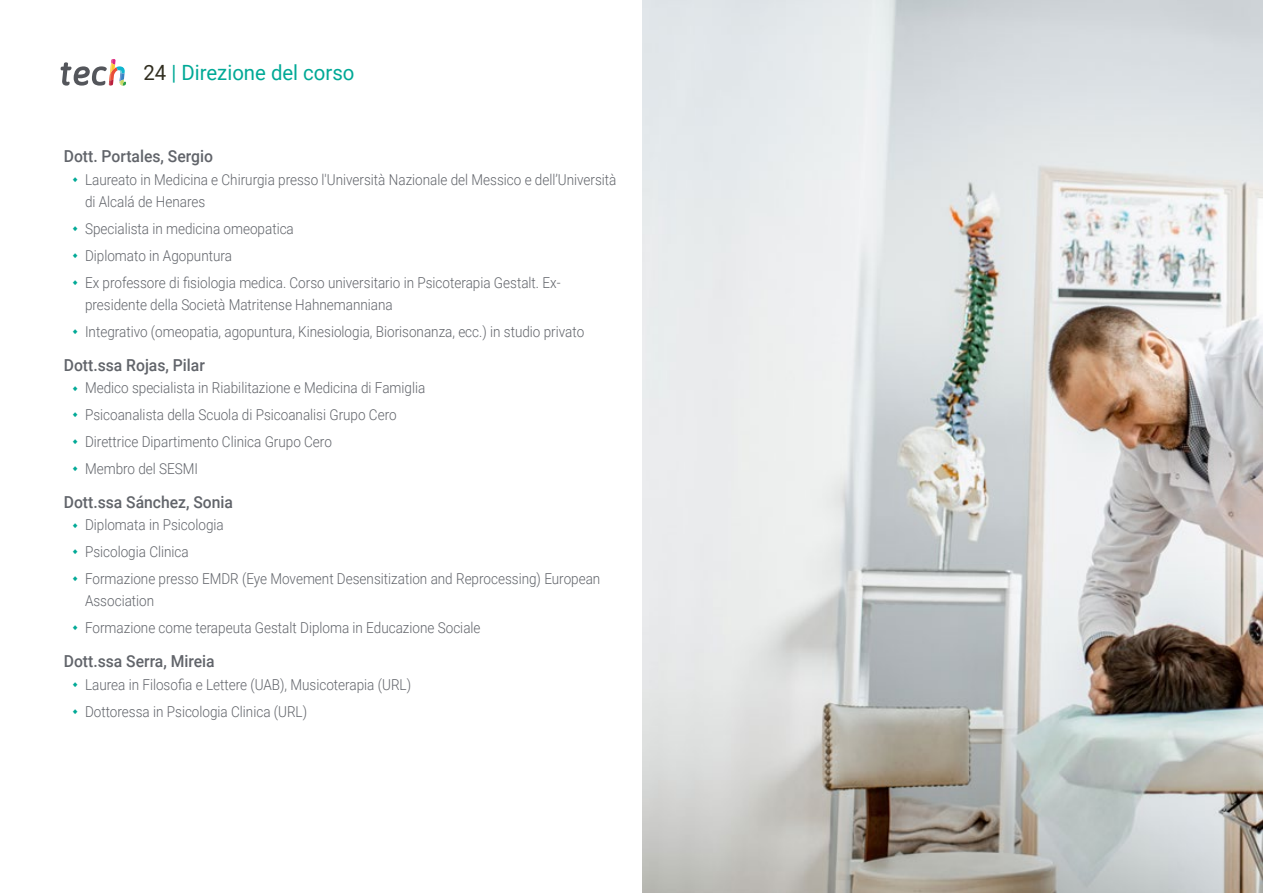
<style>
.page{position:relative;width:1263px;height:893px;background:#fff}
.page>*{position:absolute;margin:0;border:0;box-sizing:border-box;transform-origin:0 0}
.t1{font:21px "Roboto";color:#00a996}
.t2{font:500 16.5px "Roboto";color:#61646a;scale:.95 1}
.t3{font:300 15px/26.7px "Roboto";color:#61646a;scale:.9 1}
.s1{color:#312e20}
</style>
<div class="page">
<svg style="left:61px;top:59px;width:65px;height:27px"></svg>
<img style="left:642px;top:0;width:621px;height:893px">
<h1 class="t1" style="left:144px;top:57px;width:213px"><span class="s1">24</span> | Direzione del corso</h1>
<p class="t2" style="left:64px;top:145px;width:159px">Dott. Portales, Sergio</p>
<p class="t3" style="left:85px;top:168px;width:592px;line-height:22.5px">Laureato in Medicina e Chirurgia presso l'Università Nazionale del Messico e dell’Università di Alcalá de Henares</p>
<p class="t3" style="left:85px;top:215px;width:530px">Specialista in medicina omeopatica<br>Diplomato in Agopuntura<br>Ex professore di fisiologia medica. Corso universitario in Psicoterapia Gestalt. Ex-</p>
<p class="t3" style="left:85px;top:291px;width:556px">presidente della Società Matritense Hahnemanniana<br>Integrativo (omeopatia, agopuntura, Kinesiologia, Biorisonanza, ecc.) in studio privato</p>
<p class="t2" style="left:64px;top:354px;width:150px">Dott.ssa Rojas, Pilar</p>
<p class="t3" style="left:85px;top:374px;width:380px">Medico specialista in Riabilitazione e Medicina di Famiglia Psicoanalista della Scuola di Psicoanalisi Grupo Cero Direttrice Dipartimento Clinica Grupo Cero<br>Membro del SESMI</p>
<p class="t2" style="left:64px;top:490px;width:180px">Dott.ssa Sánchez, Sonia</p>
<p class="t3" style="left:85px;top:511px;width:574px">Diplomata in Psicologia<br>Psicologia Clinica<br>Formazione presso EMDR (Eye Movement Desensitization and Reprocessing) European</p>
<p class="t3" style="left:85px;top:587px;width:441px">Association<br>Formazione come terapeuta Gestalt Diploma in Educazione Sociale</p>
<p class="t2" style="left:64px;top:650px;width:160px">Dott.ssa Serra, Mireia</p>
<p class="t3" style="left:85px;top:670px;width:364px">Laurea in Filosofia e Lettere (UAB), Musicoterapia (URL)<br>Dottoressa in Psicologia Clinica (URL)</p>
</div>
